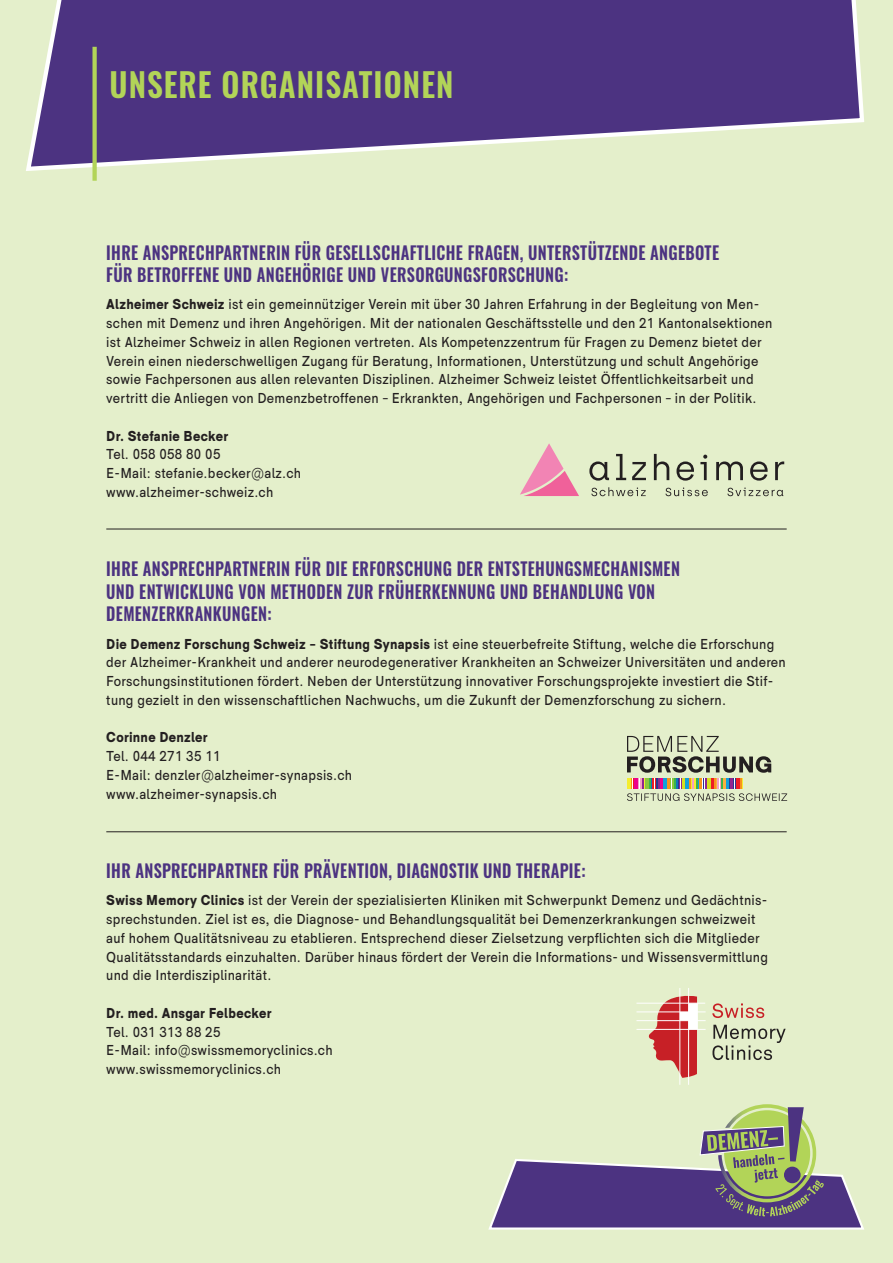
<style>
.page{position:relative;width:893px;height:1263px;background:#e4efcb}
.page>*{position:absolute;margin:0;border:0;box-sizing:border-box;transform-origin:0 0}
.Titel{font:600 33px "Oswald";letter-spacing:.035em;color:#b2d458;scale:.95 1}
.Untertitel{font:600 18px "Oswald";letter-spacing:.02em;color:#4c3381;scale:.9 1}
.Grundtext{font:500 14.55px/18.8px "HK Sentiments";letter-spacing:.02em;color:#231f20;scale:.9 1}
.Grundtext-2{font:900 14.55px "HK Sentiments";letter-spacing:.02em;color:#231f20;scale:.9 1}
.s1{font-weight:900}
</style>
<div class="page">
<svg style="left:26px;top:0;width:838px;height:171px"></svg>
<svg style="left:488px;top:1104px;width:376px;height:126px"></svg>
<div style="left:92px;top:47px;width:5px;height:134px;background:#b2d458"></div>
<svg style="left:520px;top:443px;width:59px;height:53px"></svg>
<svg style="left:589px;top:461px;width:20px;height:20px"></svg>
<svg style="left:616px;top:454px;width:10px;height:26px"></svg>
<svg style="left:632px;top:462px;width:14px;height:18px"></svg>
<svg style="left:654px;top:454px;width:15px;height:26px"></svg>
<svg style="left:676px;top:461px;width:18px;height:20px"></svg>
<svg style="left:700px;top:455px;width:7px;height:25px"></svg>
<svg style="left:716px;top:461px;width:27px;height:19px"></svg>
<svg style="left:750px;top:461px;width:18px;height:20px"></svg>
<svg style="left:775px;top:461px;width:9px;height:19px"></svg>
<svg style="left:591px;top:487px;width:55px;height:9px"></svg>
<svg style="left:665px;top:487px;width:43px;height:9px"></svg>
<svg style="left:727px;top:487px;width:56px;height:9px"></svg>
<hr style="left:636px;top:1029px;width:70px;height:1px;background:#fff">
<hr style="left:636px;top:1020px;width:70px;height:1px;background:#fff">
<hr style="left:636px;top:1011px;width:70px;height:1px;background:#fff">
<hr style="left:636px;top:1003px;width:69px;height:1px;background:#fff">
<hr style="left:679px;top:988px;width:1px;height:97px;background:#fff">
<hr style="left:688px;top:988px;width:1px;height:97px;background:#fff">
<svg style="left:648px;top:995px;width:50px;height:83px"></svg>
<svg style="left:712px;top:1003px;width:52px;height:15px"></svg>
<svg style="left:712px;top:1025px;width:74px;height:35px"></svg>
<hr style="left:106px;top:529px;width:681px;height:1px;background:#231f20">
<hr style="left:106px;top:831px;width:681px;height:1px;background:#231f20">
<svg style="left:627px;top:736px;width:160px;height:65px"></svg>
<p class="Titel" style="left:109px;top:55px;width:364px">UNSERE ORGANISATIONEN</p>
<p class="Untertitel" style="left:106px;top:236px;width:682px">IHRE ANSPRECHPARTNERIN FÜR GESELLSCHAFTLICHE FRAGEN, UNTERSTÜTZENDE ANGEBOTE</p>
<p class="Untertitel" style="left:106px;top:259px;width:515px">FÜR BETROFFENE UND ANGEHÖRIGE UND VERSORGUNGSFORSCHUNG:</p>
<p class="Grundtext" style="left:106px;top:294px;width:742px"><span class="s1">Alzheimer Schweiz</span> ist ein gemeinnütziger Verein mit über 30 Jahren Erfahrung in der Begleitung von Men&shy;schen mit Demenz und ihren Angehörigen. Mit der nationalen Geschäftsstelle und den 21 Kantonalsektionen ist Alzheimer Schweiz in allen Regionen vertreten. Als Kompetenzzentrum für Fragen zu Demenz bietet der Verein einen niederschwelligen Zugang für Beratung, Informationen, Unterstützung und schult Angehörige</p>
<p class="Grundtext" style="left:106px;top:369px;width:721px">sowie Fachpersonen aus allen relevanten Disziplinen. Alzheimer Schweiz leistet Öffentlichkeitsarbeit und</p>
<p class="Grundtext" style="left:106px;top:388px;width:724px">vertritt die Anliegen von Demenzbetroffenen – Erkrankten, Angehörigen und Fachpersonen – in der Politik.</p>
<p class="Grundtext-2" style="left:106px;top:425px;width:137px">Dr. Stefanie Becker</p>
<p class="Grundtext" style="left:106px;top:444px;width:128px">Tel. 058 058 80 05</p>
<p class="Grundtext" style="left:106px;top:463px;width:218px">E-Mail: stefanie.becker@alz.ch</p>
<p class="Grundtext" style="left:106px;top:481px;width:187px">www.alzheimer-schweiz.ch</p>
<p class="Untertitel" style="left:106px;top:553px;width:639px">IHRE ANSPRECHPARTNERIN FÜR DIE ERFORSCHUNG DER ENTSTEHUNGSMECHANISMEN</p>
<p class="Untertitel" style="left:106px;top:575px;width:611px">UND ENTWICKLUNG VON METHODEN ZUR FRÜHERKENNUNG UND BEHANDLUNG VON</p>
<p class="Untertitel" style="left:106px;top:598px;width:185px">DEMENZERKRANKUNGEN:</p>
<p class="Grundtext" style="left:106px;top:633px;width:756px"><span class="s1">Die Demenz Forschung Schweiz – Stiftung Synapsis</span> ist eine steuerbefreite Stiftung, welche die Erforschung der Alzheimer-Krankheit und anderer neurodegenerativer Krankheiten an Schweizer Universitäten und anderen Forschungsinstitutionen fördert. Neben der Unterstützung innovativer Forschungsprojekte investiert die Stif&shy;tung gezielt in den wissenschaftlichen Nachwuchs, um die Zukunft der Demenzforschung zu sichern.</p>
<p class="Grundtext-2" style="left:106px;top:726px;width:114px">Corinne Denzler</p>
<p class="Grundtext" style="left:106px;top:746px;width:128px">Tel. 044 271 35 11</p>
<p class="Grundtext" style="left:106px;top:764px;width:275px">E-Mail: denzler@alzheimer-synapsis.ch</p>
<p class="Grundtext" style="left:106px;top:783px;width:191px">www.alzheimer-synapsis.ch</p>
<p class="Untertitel" style="left:106px;top:855px;width:534px">IHR ANSPRECHPARTNER FÜR PRÄVENTION, DIAGNOSTIK UND THERAPIE:</p>
<p class="Grundtext" style="left:106px;top:890px;width:737px"><span class="s1">Swiss Memory Clinics</span> ist der Verein der spezialisierten Kliniken mit Schwerpunkt Demenz und Gedächtnis&shy;sprechstunden. Ziel ist es, die Diagnose- und Behandlungsqualität bei Demenzerkrankungen schweizweit auf hohem Qualitätsniveau zu etablieren. Entsprechend dieser Zielsetzung verpflichten sich die Mitglieder Qualitätsstandards einzuhalten. Darüber hinaus fördert der Verein die Informations- und Wissensvermittlung und die Interdisziplinarität.</p>
<p class="Grundtext-2" style="left:106px;top:1002px;width:185px">Dr. med. Ansgar Felbecker</p>
<p class="Grundtext" style="left:106px;top:1021px;width:128px">Tel. 031 313 88 25</p>
<p class="Grundtext" style="left:106px;top:1040px;width:253px">E-Mail: info@swissmemoryclinics.ch</p>
<p class="Grundtext" style="left:106px;top:1059px;width:196px">www.swissmemoryclinics.ch</p>
</div>
